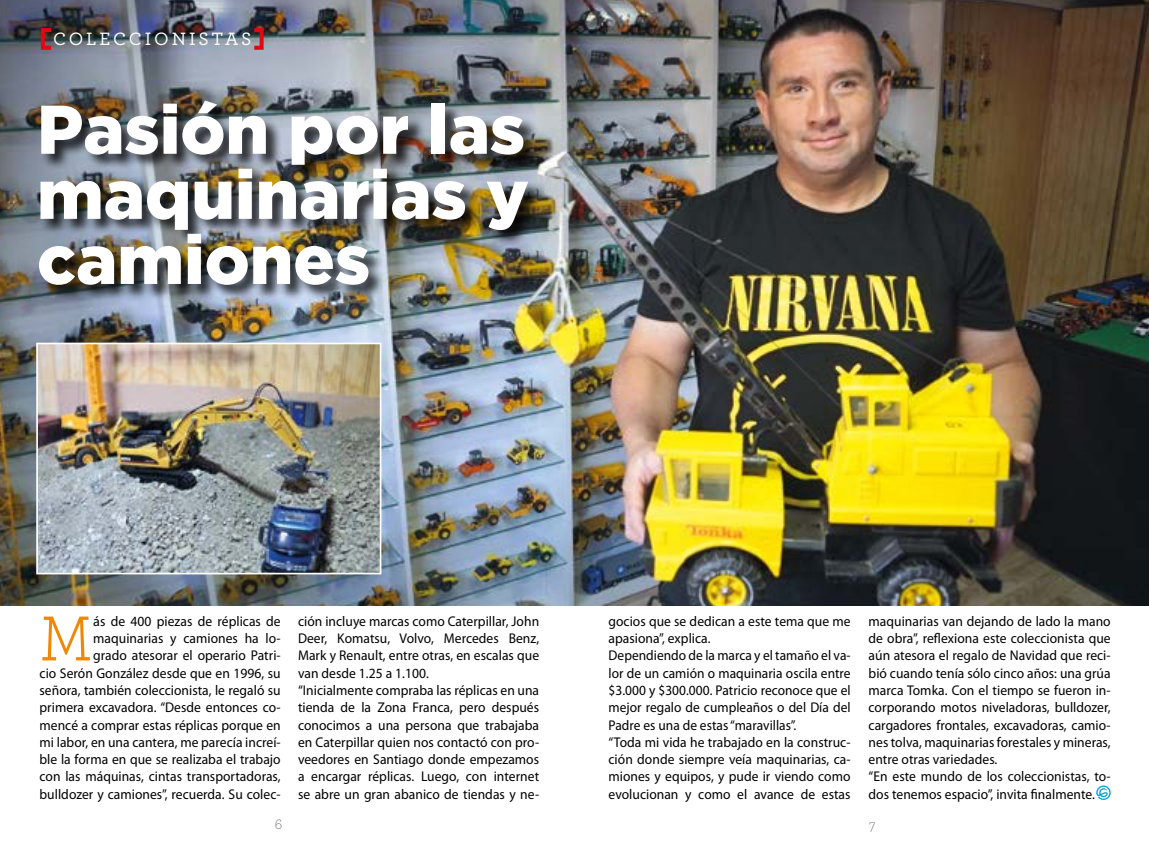
<style>
.page{position:relative;width:1149px;height:851px;background:#fff}
.page>*{position:absolute;margin:0;border:0;box-sizing:border-box;transform-origin:0 0}
.t1{font:900 68.7px/65.1px "Gotham";color:#fff;text-align:justify}
.t2{font:66.6px "Archer";color:#f18805;scale:.9 1}
.t3{font:500 18.75px "Archer";letter-spacing:.155em;color:#fff}
.t4{font:300 15px "Archer";color:#6d6d6c}
.t5{font:14.1px/17.2px "Myriad Pro";letter-spacing:.005em;color:#000;scale:.96 1}
.t6{font:14.1px/17.2px "Myriad Pro";letter-spacing:.005em;color:#000;text-align:right}
</style>
<div class="page">
<img style="left:0;top:0;width:1148px;height:605px">
<img style="left:39px;top:345px;width:339px;height:226px">
<div style="left:36px;top:342px;width:345px;height:232px;border:2px solid #fff"></div>
<div style="left:41px;top:28px;width:12px;height:22px;border:4px solid #e30613"></div>
<div style="left:252px;top:28px;width:11px;height:22px;border:4px solid #e30613"></div>
<div style="left:39px;top:101px;width:504px;height:199px;background:#000;opacity:.75"></div>
<svg style="left:1096px;top:785px;width:14px;height:14px"></svg>
<h3 class="t3" style="left:53px;top:25px;width:200px">COLECCIONISTAS</h3>
<h1 class="t1" style="left:37px;top:95px;width:493px">Pasión por las maquinarias y camiones</h1>
<p class="t6" style="left:40px;top:612px;width:242px">ás de 400 piezas de réplicas de maquinarias y camiones ha lo-<br>grado atesorar el operario Patri-<br>cio Serón González desde que en 1996, su señora, también coleccionista, le regaló su primera excavadora. “Desde entonces co&shy;mencé a comprar estas réplicas porque en mi labor, en una cantera, me parecía increí&shy;ble la forma en que se realizaba el trabajo con las máquinas, cintas transportadoras, bulldozer y camiones”, recuerda. Su colec-</p>
<p class="t5" style="left:298px;top:612px;width:253px">ción incluye marcas como Caterpillar, John Deer, Komatsu, Volvo, Mercedes Benz, Mark y Renault, entre otras, en escalas que van desde 1.25 a 1.100.<br>“Inicialmente compraba las réplicas en una tienda de la Zona Franca, pero después conocimos a una persona que trabajaba en Caterpillar quien nos contactó con pro&shy;veedores en Santiago donde empezamos a encargar réplicas. Luego, con internet se abre un gran abanico de tiendas y ne-</p>
<h2 class="t2" style="left:40px;top:592px;width:61px">M</h2>
<p class="t5" style="left:608px;top:612px;width:253px">gocios que se dedican a este tema que me apasiona”, explica.<br>Dependiendo de la marca y el tamaño el va&shy;lor de un camión o maquinaria oscila entre $3.000 y $300.000. Patricio reconoce que el mejor regalo de cumpleaños o del Día del Padre es una de estas “maravillas”.<br>“Toda mi vida he trabajado en la construc&shy;ción donde siempre veía maquinarias, ca&shy;miones y equipos, y pude ir viendo como evolucionan y como el avance de estas</p>
<p class="t5" style="left:868px;top:612px;width:253px">maquinarias van dejando de lado la mano de obra”, reflexiona este coleccionista que aún atesora el regalo de Navidad que reci&shy;bió cuando tenía sólo cinco años: una grúa marca Tomka. Con el tiempo se fueron in&shy;corporando motos niveladoras, bulldozer, cargadores frontales, excavadoras, camio&shy;nes tolva, maquinarias forestales y mineras, entre otras variedades.<br>“En este mundo de los coleccionistas, to&shy;dos tenemos espacio”, invita finalmente.</p>
<p class="t4" style="left:275px;top:814px;width:9px">6</p>
<p class="t4" style="left:868px;top:814px;width:8px">7</p>
</div>
